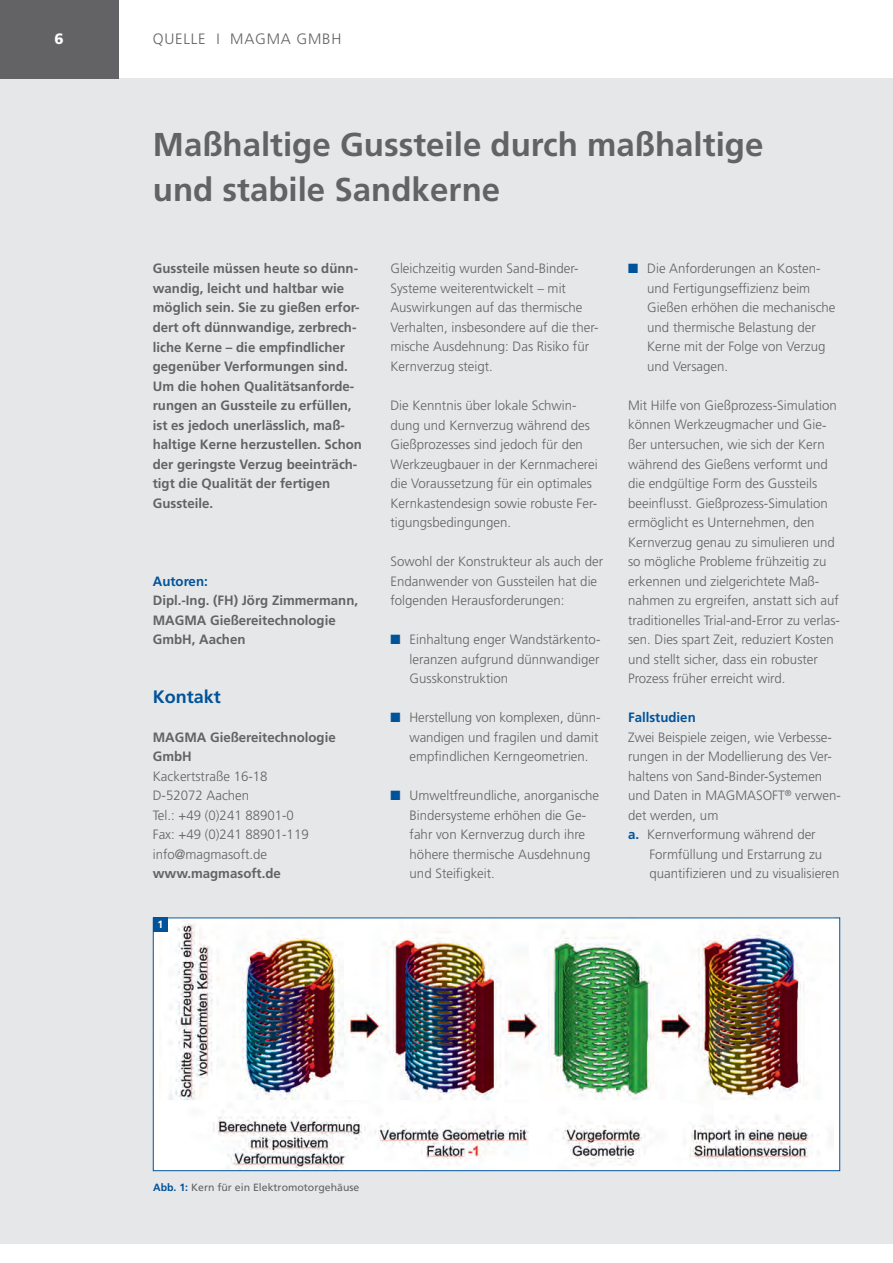
<style>
.page{position:relative;width:893px;height:1263px;background:#fff}
.page>*{position:absolute;margin:0;border:0;box-sizing:border-box;transform-origin:0 0}
.t1{font:700 33px/45px "Frutiger LT Std";color:#636366}
.t2{font:700 18px "Frutiger LT Std";color:#015399}
.t3{font:300 15px "Frutiger LT Std";letter-spacing:.05em;color:#636366}
.t4{font:900 15px "Frutiger LT Std";color:#fff}
.t5{font:300 13.5px/19.5px "Frutiger LT Std";color:#636366}
.t6{font:700 13.5px/19.5px "Frutiger LT Std";color:#636366}
.t7{font:700 13.5px "Frutiger LT Std";color:#015399}
.t8{font:10.5px "Frutiger LT Std";color:#636366}
.t9{font:700 10.5px "Frutiger LT Std";color:#fff}
.s1{color:#015399}
.s2{font-weight:700;color:#015399}
</style>
<div class="page">
<div style="left:0;top:78px;width:892px;height:1165px;background:#e6e7e9"></div>
<div style="left:0;top:0;width:119px;height:78px;background:#636366"></div>
<img style="left:159px;top:919px;width:674px;height:249px">
<div style="left:153px;top:917px;width:15px;height:15px;background:#015399"></div>
<p class="t4" style="left:55px;top:29px;width:11px">6</p>
<p class="t3" style="left:153px;top:30px;width:190px">QUELLE I MAGMA GMBH</p>
<h1 class="t1" style="left:153px;top:122px;width:612px">Maßhaltige Gussteile durch maßhaltige und stabile Sandkerne</h1>
<p class="t6" style="left:153px;top:259px;width:211px">Gussteile müssen heute so dünn&shy;wandig, leicht und haltbar wie möglich sein. Sie zu gießen erfor&shy;dert oft dünnwandige, zerbrech&shy;liche Kerne – die empfindlicher gegenüber Verformungen sind.<br>Um die hohen Qualitätsanforde&shy;rungen an Gussteile zu erfüllen, ist es jedoch unerlässlich, maß&shy;haltige Kerne herzustellen. Schon der geringste Verzug beeinträch&shy;tigt die Qualität der fertigen<br>Gussteile.</p>
<p class="t5" style="left:390px;top:259px;width:209px">Gleichzeitig wurden Sand-Binder-<br>Systeme weiterentwickelt – mit<br>Auswirkungen auf das thermische<br>Verhalten, insbesondere auf die ther&shy;mische Ausdehnung: Das Risiko für<br>Kernverzug steigt.</p>
<p class="t5" style="left:390px;top:395px;width:209px">Die Kenntnis über lokale Schwin&shy;dung und Kernverzug während des Gießprozesses sind jedoch für den Werkzeugbauer in der Kernmacherei die Voraussetzung für ein optimales Kernkastendesign sowie robuste Fer&shy;tigungsbedingungen.</p>
<p class="t5" style="left:390px;top:551px;width:214px">Sowohl der Konstrukteur als auch der<br>Endanwender von Gussteilen hat die folgenden Herausforderungen:</p>
<p class="t5" style="left:409px;top:629px;width:192px;text-align:justify;text-indent:-19px"><span class="s1">■</span> Einhaltung enger Wandstärkento&shy;leranzen aufgrund dünnwandiger Gusskonstruktion</p>
<p class="t5" style="left:409px;top:707px;width:192px;text-indent:-19px"><span class="s1">■</span> Herstellung von komplexen, dünn&shy;wandigen und fragilen und damit empfindlichen Kerngeometrien.</p>
<p class="t5" style="left:409px;top:785px;width:191px;text-indent:-19px"><span class="s1">■</span> Umweltfreundliche, anorganische<br>Bindersysteme erhöhen die Ge&shy;fahr von Kernverzug durch ihre höhere thermische Ausdehnung und Steifigkeit.</p>
<p class="t7" style="left:153px;top:573px;width:56px">Autoren:</p>
<p class="t6" style="left:153px;top:590px;width:207px">Dipl.-Ing. (FH) Jörg Zimmermann,<br>MAGMA Gießereitechnologie<br>GmbH, Aachen</p>
<h2 class="t2" style="left:153px;top:685px;width:70px">Kontakt</h2>
<p class="t6" style="left:153px;top:727px;width:184px">MAGMA Gießereitechnologie<br>GmbH</p>
<p class="t5" style="left:153px;top:766px;width:157px">Kackertstraße 16-18<br>D-52072 Aachen<br>Tel.: +49 (0)241 88901-0<br>Fax: +49 (0)241 88901-119 info@magmasoft.de</p>
<p class="t6" style="left:153px;top:863px;width:129px">www.magmasoft.de</p>
<p class="t9" style="left:157px;top:918px;width:7px">1</p>
<p class="t5" style="left:647px;top:259px;width:190px;text-indent:-19px"><span class="s1">■</span> Die Anforderungen an Kosten&shy;und Fertigungseffizienz beim<br>Gießen erhöhen die mechanische und thermische Belastung der<br>Kerne mit der Folge von Verzug und Versagen.</p>
<p class="t5" style="left:627px;top:395px;width:213px">Mit Hilfe von Gießprozess-Simulation können Werkzeugmacher und Gie&shy;ßer untersuchen, wie sich der Kern während des Gießens verformt und die endgültige Form des Gussteils beeinflusst. Gießprozess-Simulation ermöglicht es Unternehmen, den Kernverzug genau zu simulieren und so mögliche Probleme frühzeitig zu erkennen und zielgerichtete Maß&shy;nahmen zu ergreifen, anstatt sich auf traditionelles Trial-and-Error zu verlas&shy;sen. Dies spart Zeit, reduziert Kosten und stellt sicher, dass ein robuster Prozess früher erreicht wird.</p>
<p class="t7" style="left:627px;top:709px;width:69px">Fallstudien</p>
<p class="t5" style="left:627px;top:727px;width:214px">Zwei Beispiele zeigen, wie Verbesse&shy;rungen in der Modellierung des Ver&shy;haltens von Sand-Binder-Systemen und Daten in MAGMASOFT<sup>®</sup> verwen&shy;det werden, um<br><span class="s2">a.</span> Kernverformung während der</p>
<p class="t5" style="left:649px;top:844px;width:191px">Formfüllung und Erstarrung zu quantifizieren und zu visualisieren</p>
<p class="t8" style="left:153px;top:1180px;width:207px"><span class="s2">Abb. 1:</span> Kern für ein Elektromotorgehäuse</p>
</div>
